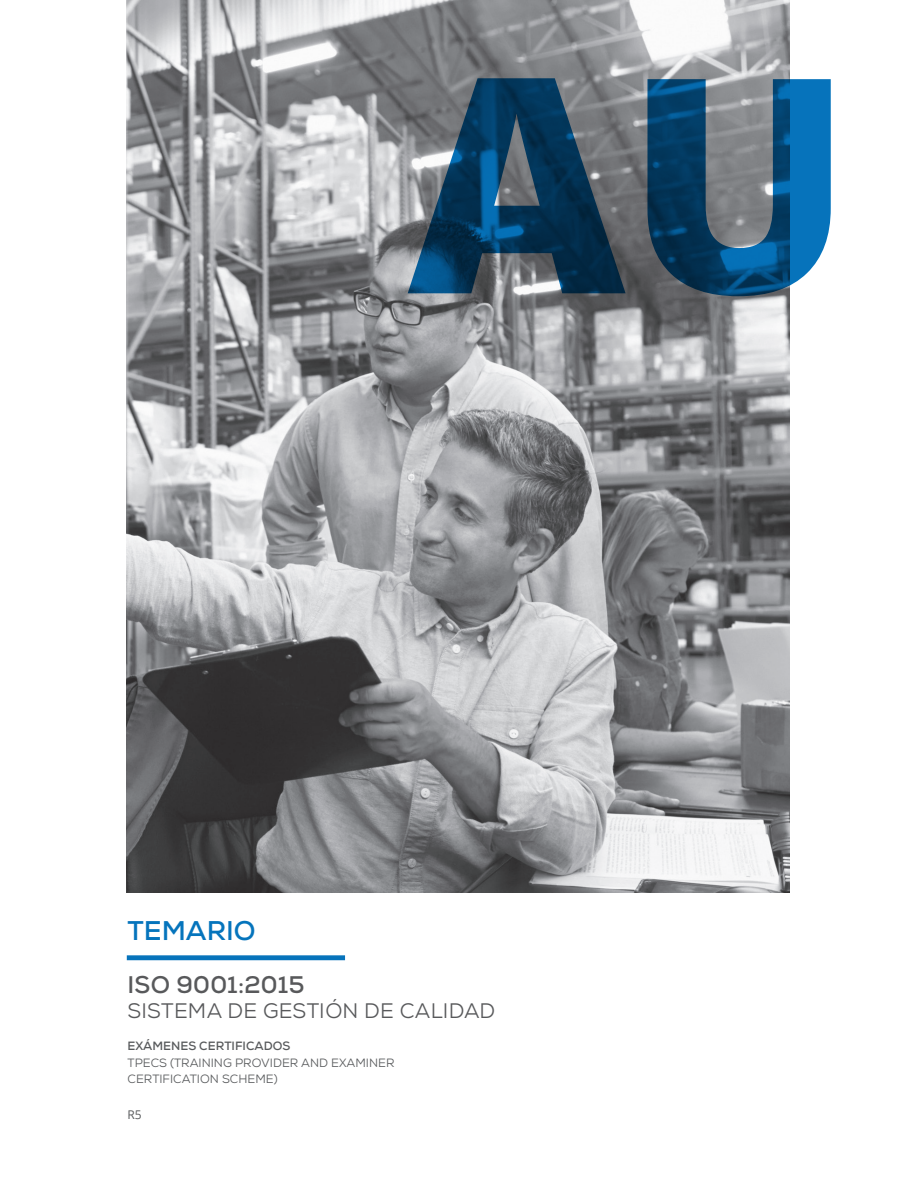
<style>
.page{position:relative;width:918px;height:1188px;background:#fff}
.page>*{position:absolute;margin:0;border:0;box-sizing:border-box;transform-origin:0 0}
.t1{font:800 300px "Open Sans";color:#0673bb}
.t2{font:700 27px "Nexa";color:#0574bc}
.t3{font:700 24px "Nexa";letter-spacing:.01em;color:#58595b}
.t4{font:21px "Nexa";color:#58595b}
.t5{font:12px/16.5px "Nexa";color:#585a5c}
.t6{font:700 12px "Nexa";color:#585a5c}
.t7{font:12px "Open Sans";color:#585a5c}
</style>
<div class="page">
<svg style="left:127px;top:955px;width:218px;height:5px"></svg>
<img style="left:127px;top:0;width:663px;height:893px">
<h1 class="t1" style="left:408px;top:-44px;width:446px">AU</h1>
<h2 class="t2" style="left:128px;top:914px;width:130px">TEMARIO</h2>
<h3 class="t3" style="left:128px;top:969px;width:178px">ISO 9001:2015</h3>
<h3 class="t4" style="left:128px;top:997px;width:369px">SISTEMA DE GESTIÓN DE CALIDAD</h3>
<p class="t6" style="left:128px;top:1038px;width:164px">EXÁMENES CERTIFICADOS</p>
<p class="t5" style="left:128px;top:1054px;width:269px">TPECS (TRAINING PROVIDER AND EXAMINER<br>CERTIFICATION SCHEME)</p>
<p class="t7" style="left:128px;top:1106px;width:16px">R5</p>
</div>
